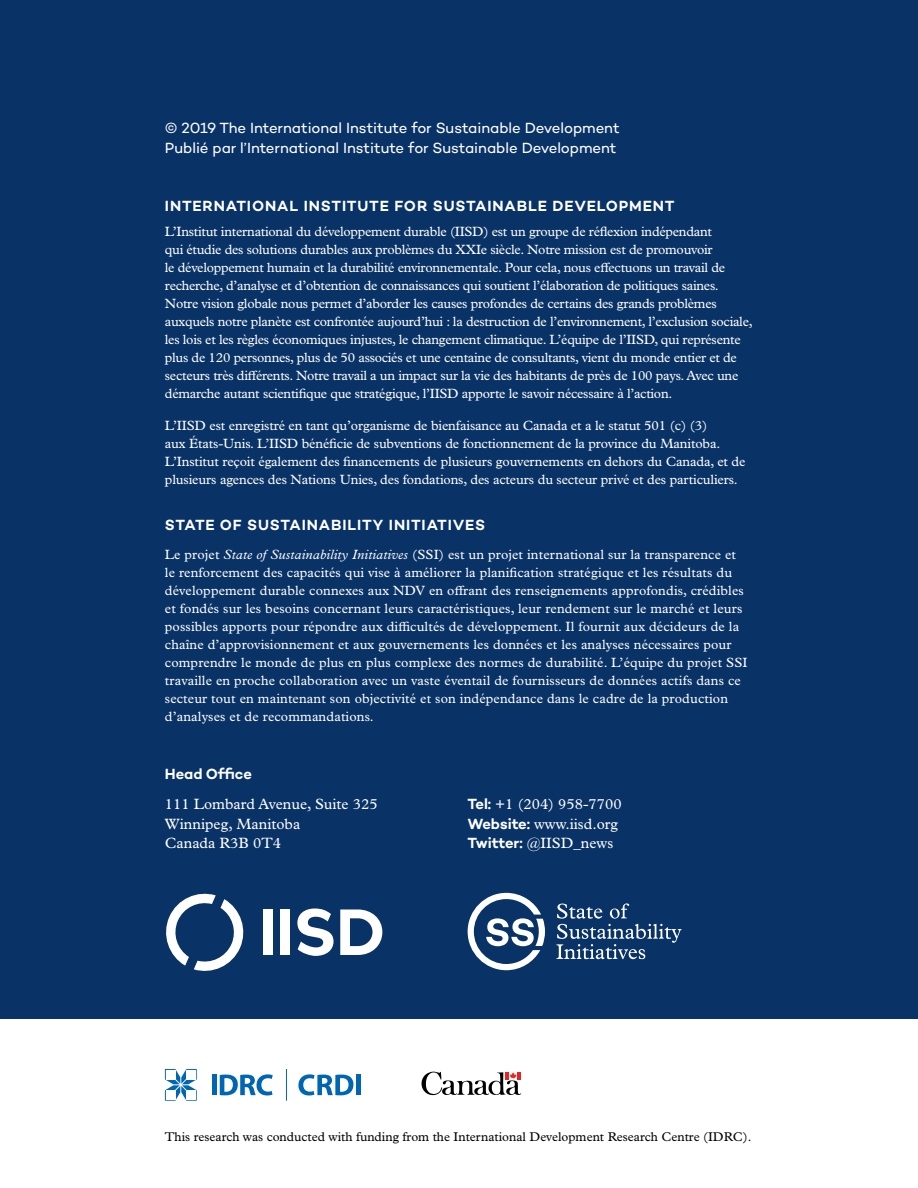
<style>
.page{position:relative;width:918px;height:1188px;background:#fff}
.page>*{position:absolute;margin:0;border:0;box-sizing:border-box;transform-origin:0 0}
.t1{font:15px/19.5px "Campton";letter-spacing:-.005em;color:#fff}
.t2{font:15px/19.5px "Plantin MT Pro";color:#fff}
.t3{font:600 15px "Campton";letter-spacing:.05em;color:#fff}
.t4{font:600 15px "Campton";letter-spacing:-.005em;color:#fff}
.t5{font:13.5px/18px "Plantin MT Pro";letter-spacing:-.01em;color:#fff}
.t6{font:13.5px/18px "Plantin MT Pro";letter-spacing:.01em;color:#fff}
.t7{font:12.75px "Plantin MT Pro";color:#000}
.s1{font-style:italic}
.s2{font-family:"Campton";font-weight:600}
</style>
<div class="page">
<div style="left:0;top:0;width:918px;height:1018px;background:#093266"></div>
<svg style="left:166px;top:893px;width:78px;height:78px"></svg>
<svg style="left:297px;top:908px;width:37px;height:48px"></svg>
<div style="left:263px;top:909px;width:9px;height:46px;background:#fff"></div>
<div style="left:280px;top:909px;width:10px;height:46px;background:#fff"></div>
<svg style="left:340px;top:909px;width:42px;height:46px"></svg>
<svg style="left:468px;top:893px;width:77px;height:77px"></svg>
<svg style="left:556px;top:903px;width:125px;height:56px"></svg>
<svg style="left:165px;top:1069px;width:32px;height:32px"></svg>
<hr style="left:212px;top:1075px;width:4px;height:20px;background:#0066b3">
<svg style="left:220px;top:1074px;width:53px;height:21px"></svg>
<svg style="left:298px;top:1074px;width:55px;height:21px"></svg>
<hr style="left:356px;top:1075px;width:4px;height:20px;background:#0066b3">
<hr style="left:286px;top:1069px;width:1px;height:32px;background:#0066b3">
<div style="left:166px;top:1070px;width:9px;height:9px;background:#fff"></div>
<div style="left:187px;top:1070px;width:9px;height:9px;background:#fff"></div>
<div style="left:166px;top:1090px;width:9px;height:10px;background:#fff"></div>
<div style="left:187px;top:1091px;width:9px;height:9px;background:#fff"></div>
<svg style="left:421px;top:1071px;width:100px;height:25px"></svg>
<p class="t1" style="left:165px;top:118px;width:456px">© 2019 The International Institute for Sustainable Development<br>Publié par l’International Institute for Sustainable Development</p>
<p class="t3" style="left:165px;top:197px;width:511px">INTERNATIONAL INSTITUTE FOR SUSTAINABLE DEVELOPMENT</p>
<p class="t5" style="left:165px;top:223px;width:589px">L’Institut international du développement durable (IISD) est un groupe de réflexion indépendant<br>qui étudie des solutions durables aux problèmes du XXIe siècle. Notre mission est de promouvoir<br>le développement humain et la durabilité environnementale. Pour cela, nous effectuons un travail de recherche, d’analyse et d’obtention de connaissances qui soutient l’élaboration de politiques saines.<br>Notre vision globale nous permet d’aborder les causes profondes de certains des grands problèmes auxquels notre planète est confrontée aujourd’hui : la destruction de l’environnement, l’exclusion sociale, les lois et les règles économiques injustes, le changement climatique. L’équipe de l’IISD, qui représente plus de 120 personnes, plus de 50 associés et une centaine de consultants, vient du monde entier et de secteurs très différents. Notre travail a un impact sur la vie des habitants de près de 100 pays. Avec une démarche autant scientifique que stratégique, l’IISD apporte le savoir nécessaire à l’action.</p>
<p class="t5" style="left:165px;top:416px;width:582px">L’IISD est enregistré en tant qu’organisme de bienfaisance au Canada et a le statut 501 (c) (3)<br>aux États-Unis. L’IISD bénéficie de subventions de fonctionnement de la province du Manitoba.<br>L’Institut reçoit également des financements de plusieurs gouvernements en dehors du Canada, et de plusieurs agences des Nations Unies, des fondations, des acteurs du secteur privé et des particuliers.</p>
<p class="t3" style="left:165px;top:516px;width:322px">STATE OF SUSTAINABILITY INITIATIVES</p>
<p class="t6" style="left:165px;top:546px;width:584px">Le projet <span class="s1">State of Sustainability Initiatives</span> (SSI) est un projet international sur la transparence et le renforcement des capacités qui vise à améliorer la planification stratégique et les résultats du développement durable connexes aux NDV en offrant des renseignements approfondis, crédibles et fondés sur les besoins concernant leurs caractéristiques, leur rendement sur le marché et leurs possibles apports pour répondre aux difficultés de développement. Il fournit aux décideurs de la chaîne d’approvisionnement et aux gouvernements les données et les analyses nécessaires pour comprendre le monde de plus en plus complexe des normes de durabilité. L’équipe du projet SSI travaille en proche collaboration avec un vaste éventail de fournisseurs de données actifs dans ce secteur tout en maintenant son objectivité et son indépendance dans le cadre de la production d’analyses et de recommandations.</p>
<p class="t4" style="left:165px;top:764px;width:88px">Head Office</p>
<p class="t2" style="left:165px;top:794px;width:214px">111 Lombard Avenue, Suite 325<br>Winnipeg, Manitoba<br>Canada R3B 0T4</p>
<p class="t2" style="left:468px;top:794px;width:156px"><span class="s2">Tel:</span> +1 (204) 958-7700<br><span class="s2">Website:</span> www.iisd.org<br><span class="s2">Twitter:</span> @IISD_news</p>
<p class="t7" style="left:165px;top:1129px;width:588px">This research was conducted with funding from the International Development Research Centre (IDRC).</p>
</div>
